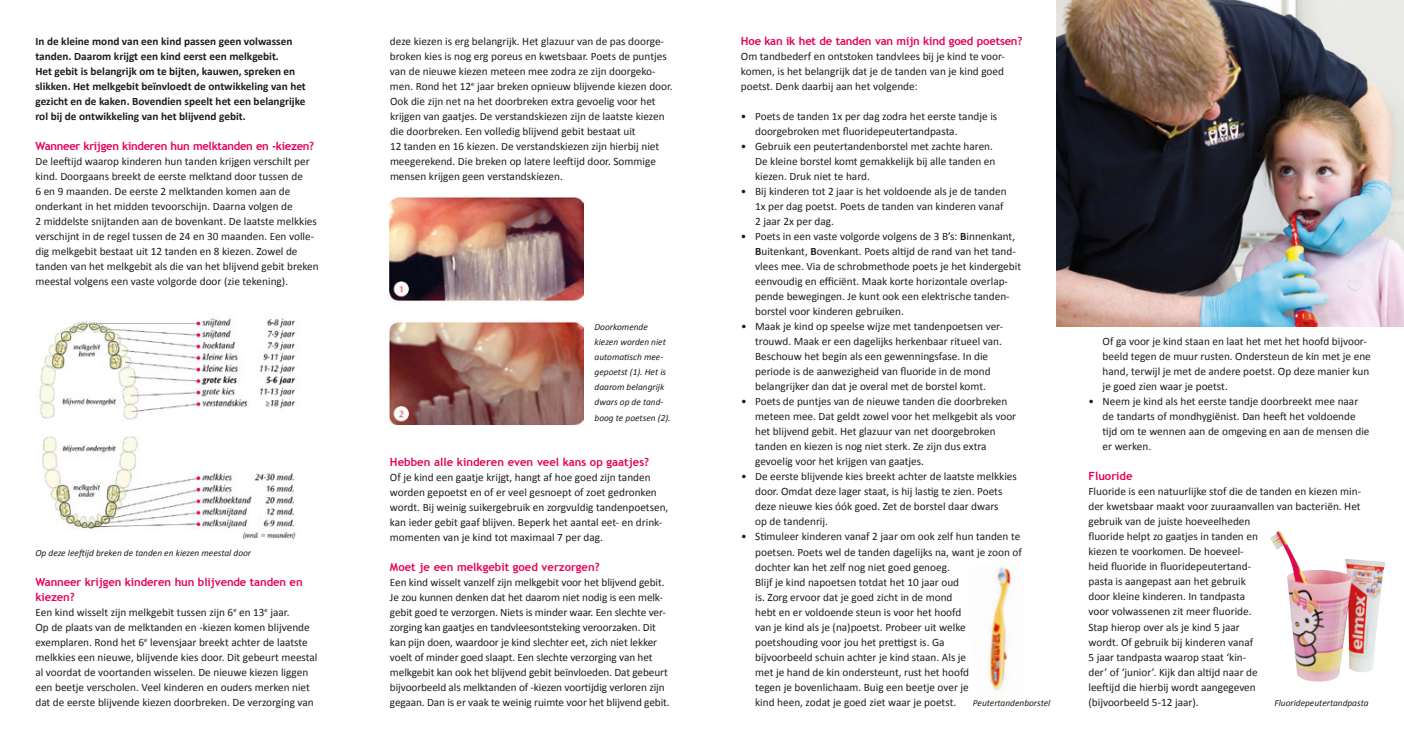
<style>
.page{position:relative;width:1404px;height:745px;background:#fff}
.page>*{position:absolute;margin:0;border:0;box-sizing:border-box;transform-origin:0 0}
.t1{font:11.25px/15px "Calibri";color:#1d1d1b}
.t2{font:700 11.25px/15px "Calibri";color:#1d1d1b}
.t3{font:700 11.25px/15px "Trebuchet MS";letter-spacing:-.01em;color:#e50058}
.t4{font:italic 9.38px/15px "Calibri";color:#1d1d1b}
.s1{font-weight:700}
</style>
<div class="page">
<img style="left:989px;top:567px;width:22px;height:124px">
<img style="left:39px;top:318px;width:257px;height:222px">
<img style="left:390px;top:198px;width:194px;height:226px">
<img style="left:1056px;top:0;width:347px;height:326px">
<img style="left:1270px;top:531px;width:114px;height:150px">
<p class="t2" style="left:35px;top:33px;width:272px">In de kleine mond van een kind passen geen volwassen tanden. Daarom krijgt een kind eerst een melkgebit.<br>Het gebit is belangrijk om te bijten, kauwen, spreken en slikken. Het melkgebit beïnvloedt de ontwikkeling van het gezicht en de kaken. Bovendien speelt het een belangrijke rol bij de ontwikkeling van het blijvend gebit.</p>
<p class="t3" style="left:35px;top:138px;width:280px">Wanneer krijgen kinderen hun melktanden en -kiezen?</p>
<p class="t1" style="left:35px;top:153px;width:285px">De leeftijd waarop kinderen hun tanden krijgen verschilt per kind. Doorgaans breekt de eerste melktand door tussen de<br>6 en 9 maanden. De eerste 2 melktanden komen aan de onderkant in het midden tevoorschijn. Daarna volgen de<br>2 middelste snijtanden aan de bovenkant. De laatste melkkies verschijnt in de regel tussen de 24 en 30 maanden. Een volle&shy;dig melkgebit bestaat uit 12 tanden en 8 kiezen. Zowel de tanden van het melkgebit als die van het blijvend gebit breken meestal volgens een vaste volgorde door (zie tekening).</p>
<p class="t4" style="left:35px;top:544px;width:217px">Op deze leeftijd breken de tanden en kiezen meestal door</p>
<p class="t3" style="left:35px;top:574px;width:269px">Wanneer krijgen kinderen hun blijvende tanden en kiezen?</p>
<p class="t1" style="left:35px;top:603px;width:283px">Een kind wisselt zijn melkgebit tussen zijn 6<sup>e</sup> en 13<sup>e</sup> jaar.<br>Op de plaats van de melktanden en -kiezen komen blijvende exemplaren. Rond het 6<sup>e</sup> levensjaar breekt achter de laatste melkkies een nieuwe, blijvende kies door. Dit gebeurt meestal al voordat de voortanden wisselen. De nieuwe kiezen liggen een beetje verscholen. Veel kinderen en ouders merken niet dat de eerste blijvende kiezen doorbreken. De verzorging van</p>
<p class="t1" style="left:390px;top:33px;width:284px">deze kiezen is erg belangrijk. Het glazuur van de pas doorge&shy;broken kies is nog erg poreus en kwetsbaar. Poets de puntjes van de nieuwe kiezen meteen mee zodra ze zijn doorgeko&shy;men. Rond het 12<sup>e</sup> jaar breken opnieuw blijvende kiezen door.<br>Ook die zijn net na het doorbreken extra gevoelig voor het krijgen van gaatjes. De verstandskiezen zijn de laatste kiezen die doorbreken. Een volledig blijvend gebit bestaat uit<br>12 tanden en 16 kiezen. De verstandskiezen zijn hierbij niet meegerekend. Die breken op latere leeftijd door. Sommige mensen krijgen geen verstandskiezen.</p>
<p class="t4" style="left:594px;top:319px;width:78px">Doorkomende kiezen worden niet automatisch mee&shy;gepoetst (1). Het is daarom belangrijk dwars op de tand&shy;boog te poetsen (2).</p>
<p class="t3" style="left:390px;top:454px;width:260px">Hebben alle kinderen even veel kans op gaatjes?</p>
<p class="t1" style="left:390px;top:468px;width:280px">Of je kind een gaatje krijgt, hangt af hoe goed zijn tanden worden gepoetst en of er veel gesnoept of zoet gedronken wordt. Bij weinig suikergebruik en zorgvuldig tandenpoetsen, kan ieder gebit gaaf blijven. Beperk het aantal eet- en drink&shy;momenten van je kind tot maximaal 7 per dag.</p>
<p class="t3" style="left:390px;top:558px;width:211px">Moet je een melkgebit goed verzorgen?</p>
<p class="t1" style="left:390px;top:573px;width:281px">Een kind wisselt vanzelf zijn melkgebit voor het blijvend gebit.<br>Je zou kunnen denken dat het daarom niet nodig is een melk&shy;gebit goed te verzorgen. Niets is minder waar. Een slechte ver&shy;zorging kan gaatjes en tandvleesontsteking veroorzaken. Dit kan pijn doen, waardoor je kind slechter eet, zich niet lekker voelt of minder goed slaapt. Een slechte verzorging van het melkgebit kan ook het blijvend gebit beïnvloeden. Dat gebeurt bijvoorbeeld als melktanden of -kiezen voortijdig verloren zijn gegaan. Dan is er vaak te weinig ruimte voor het blijvend gebit.</p>
<p class="t3" style="left:741px;top:33px;width:283px">Hoe kan ik het de tanden van mijn kind goed poetsen?</p>
<p class="t1" style="left:741px;top:48px;width:265px;text-align:justify">Om tandbederf en ontstoken tandvlees bij je kind te voor&shy;komen, is het belangrijk dat je de tanden van je kind goed poetst. Denk daarbij aan het volgende:</p>
<p class="t1" style="left:755px;top:108px;width:243px;text-indent:-14px">• Poets de tanden 1x per dag zodra het eerste tandje is doorgebroken met fluoridepeutertandpasta.</p>
<p class="t1" style="left:755px;top:138px;width:242px;text-indent:-14px">• Gebruik een peutertandenborstel met zachte haren.<br>De kleine borstel komt gemakkelijk bij alle tanden en kiezen. Druk niet te hard.</p>
<p class="t1" style="left:755px;top:183px;width:253px;text-indent:-14px">• Bij kinderen tot 2 jaar is het voldoende als je de tanden<br>1x per dag poetst. Poets de tanden van kinderen vanaf<br>2 jaar 2x per dag.</p>
<p class="t1" style="left:755px;top:228px;width:267px;text-indent:-14px">• Poets in een vaste volgorde volgens de 3 B’s: <span class="s1">B</span>innenkant, <span class="s1">B</span>uitenkant, <span class="s1">B</span>ovenkant. Poets altijd de rand van het tand&shy;vlees mee. Via de schrobmethode poets je het kindergebit eenvoudig en efficiënt. Maak korte horizontale overlap&shy;pende bewegingen. Je kunt ook een elektrische tanden&shy;borstel voor kinderen gebruiken.</p>
<p class="t1" style="left:755px;top:318px;width:249px;text-indent:-14px">• Maak je kind op speelse wijze met tandenpoetsen ver&shy;trouwd. Maak er een dagelijks herkenbaar ritueel van.<br>Beschouw het begin als een gewenningsfase. In die periode is de aanwezigheid van fluoride in de mond belangrijker dan dat je overal met de borstel komt.</p>
<p class="t1" style="left:755px;top:393px;width:262px;text-indent:-14px">• Poets de puntjes van de nieuwe tanden die doorbreken meteen mee. Dat geldt zowel voor het melkgebit als voor het blijvend gebit. Het glazuur van net doorgebroken tanden en kiezen is nog niet sterk. Ze zijn dus extra gevoelig voor het krijgen van gaatjes.</p>
<p class="t1" style="left:755px;top:468px;width:263px;text-indent:-14px">• De eerste blijvende kies breekt achter de laatste melkkies door. Omdat deze lager staat, is hij lastig te zien. Poets deze nieuwe kies óók goed. Zet de borstel daar dwars<br>op de tandenrij.</p>
<p class="t1" style="left:755px;top:528px;width:268px;text-indent:-14px">• Stimuleer kinderen vanaf 2 jaar om ook zelf hun tanden te poetsen. Poets wel de tanden dagelijks na, want je zoon of dochter kan het zelf nog niet goed genoeg.<br>Blijf je kind napoetsen totdat het 10 jaar oud<br>is. Zorg ervoor dat je goed zicht in de mond<br>hebt en er voldoende steun is voor het hoofd<br>van je kind als je (na)poetst. Probeer uit welke poetshouding voor jou het prettigst is. Ga<br>bijvoorbeeld schuin achter je kind staan. Als je<br>met je hand de kin ondersteunt, rust het hoofd<br>tegen je bovenlichaam. Buig een beetje over je<br>kind heen, zodat je goed ziet waar je poetst.</p>
<p class="t1" style="left:1102px;top:333px;width:270px">Of ga voor je kind staan en laat het met het hoofd bijvoor&shy;beeld tegen de muur rusten. Ondersteun de kin met je ene hand, terwijl je met de andere poetst. Op deze manier kun je goed zien waar je poetst.</p>
<p class="t1" style="left:1102px;top:393px;width:268px;text-indent:-14px">• Neem je kind als het eerste tandje doorbreekt mee naar de tandarts of mondhygiënist. Dan heeft het voldoende tijd om te wennen aan de omgeving en aan de mensen die er werken.</p>
<p class="t3" style="left:1088px;top:468px;width:46px">Fluoride</p>
<p class="t1" style="left:1088px;top:483px;width:274px">Fluoride is een natuurlijke stof die de tanden en kiezen min&shy;der kwetsbaar maakt voor zuuraanvallen van bacteriën. Het gebruik van de juiste hoeveelheden<br>fluoride helpt zo gaatjes in tanden en<br>kiezen te voorkomen. De hoeveel-<br>heid fluoride in fluoridepeutertand-<br>pasta is aangepast aan het gebruik<br>door kleine kinderen. In tandpasta<br>voor volwassenen zit meer fluoride.<br>Stap hierop over als je kind 5 jaar<br>wordt. Of gebruik bij kinderen vanaf<br>5 jaar tandpasta waarop staat ‘kin-<br>der’ of ‘junior’. Kijk dan altijd naar de<br>leeftijd die hierbij wordt aangegeven</p>
<p class="t4" style="left:972px;top:694px;width:79px">Peutertandenborstel</p>
<p class="t1" style="left:1088px;top:693px;width:112px">(bijvoorbeeld 5-12 jaar).</p>
<p class="t4" style="left:1274px;top:694px;width:96px">Fluoridepeutertandpasta</p>
</div>
